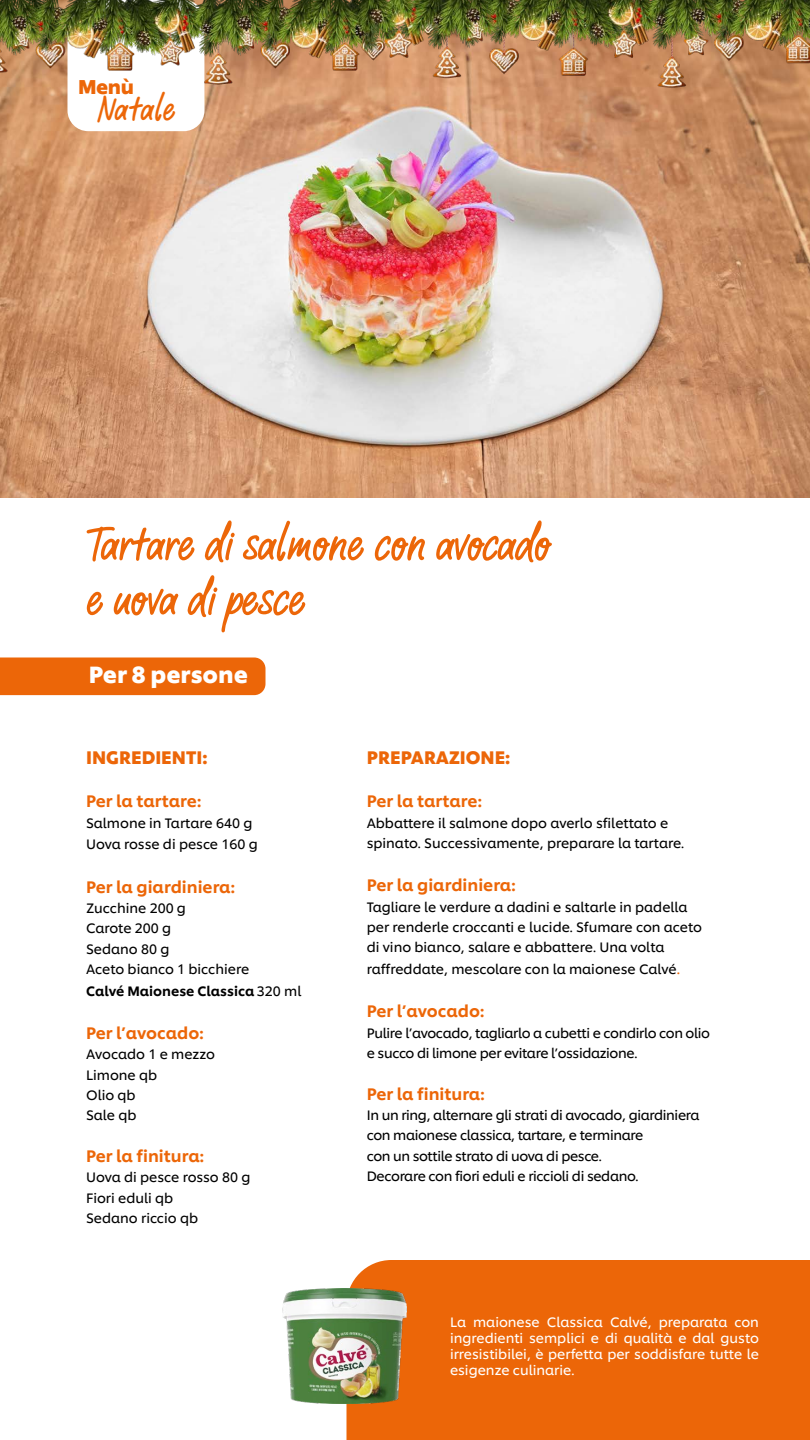
<style>
.page{position:relative;width:810px;height:1440px;background:#fff}
.page>*{position:absolute;margin:0;border:0;box-sizing:border-box;transform-origin:0 0}
.t1{font:63.75px/54.8px "Chefs Hand";letter-spacing:-.025em;color:#ec6608}
.t2{font:46.5px "Chefs Hand";letter-spacing:-.01em;color:#ec6608}
.t3{font:700 23.25px "Unilever Shilling";color:#fff}
.t4{font:700 19.8px "Unilever Shilling";color:#ec6608}
.t5{font:700 18px "Unilever Shilling";color:#ec6608}
.t6{font:500 16.5px "Unilever Shilling";color:#ec6608}
.t7{font:13.5px/20.2px "Unilever Shilling";letter-spacing:-.005em;color:#000}
.t8{font:13.5px/20.2px "Unilever Shilling";letter-spacing:-.025em;color:#000}
.t9{font:13.5px/16.2px "Unilever Shilling";color:#fff;text-align:justify}
.t10{font:500 13.5px "Unilever Shilling";color:#000}
.s1{font-weight:400}
.s2{font-size:15px;color:#ec6608}
</style>
<div class="page">
<img style="left:0;top:104px;width:810px;height:393px">
<div style="left:68px;top:0;width:136px;height:131px;background:#fff;border-radius:21px"></div>
<div style="left:347px;top:1260px;width:463px;height:180px;background:#ec6608"></div>
<div style="left:0;top:658px;width:266px;height:37px;background:#ec6608"></div>
<img style="left:0;top:0;width:810px;height:104px">
<img style="left:283px;top:1289px;width:123px;height:114px">
<h3 class="t4" style="left:78px;top:72px;width:57px">Menù</h3>
<h2 class="t2" style="left:98px;top:84px;width:80px">Natale</h2>
<h1 class="t1" style="left:86px;top:518px;width:467px">Tartare di salmone con avocado e uova di pesce</h1>
<h3 class="t3" style="left:89px;top:656px;width:161px">Per 8 persone</h3>
<h3 class="t5" style="left:86px;top:743px;width:123px">INGREDIENTI:</h3>
<p class="t6" style="left:86px;top:789px;width:117px">Per la tartare:</p>
<p class="t7" style="left:86px;top:811px;width:173px;line-height:21.8px">Salmone in Tartare 640 g<br>Uova rosse di pesce 160 g</p>
<p class="t6" style="left:86px;top:874px;width:150px">Per la giardiniera:</p>
<p class="t7" style="left:86px;top:897px;width:165px">Zucchine 200 g<br>Carote 200 g<br>Sedano 80 g<br>Aceto bianco 1 bicchiere</p>
<p class="t10" style="left:86px;top:980px;width:217px">Calvé Maionese Classica <span class="s1">320 ml</span></p>
<p class="t6" style="left:86px;top:1020px;width:119px">Per l’avocado:</p>
<p class="t7" style="left:86px;top:1043px;width:130px">Avocado 1 e mezzo<br>Limone qb<br>Olio qb<br>Sale qb</p>
<p class="t6" style="left:86px;top:1143px;width:119px">Per la finitura:</p>
<p class="t7" style="left:86px;top:1166px;width:166px">Uova di pesce rosso 80 g<br>Fiori eduli qb<br>Sedano riccio qb</p>
<h3 class="t5" style="left:367px;top:743px;width:145px">PREPARAZIONE:</h3>
<p class="t6" style="left:367px;top:789px;width:117px">Per la tartare:</p>
<p class="t7" style="left:367px;top:811px;width:319px">Abbattere il salmone dopo averlo sfilettato e spinato. Successivamente, preparare la tartare.</p>
<p class="t6" style="left:367px;top:873px;width:150px">Per la giardiniera:</p>
<p class="t7" style="left:367px;top:895px;width:337px">Tagliare le verdure a dadini e saltarle in padella per renderle croccanti e lucide. Sfumare con aceto di vino bianco, salare e abbattere. Una volta</p>
<p class="t7" style="left:367px;top:958px;width:315px">raffreddate, mescolare con la maionese Calvé<span class="s2">.</span></p>
<p class="t6" style="left:367px;top:999px;width:119px">Per l’avocado:</p>
<p class="t8" style="left:367px;top:1021px;width:345px">Pulire l’avocado, tagliarlo a cubetti e condirlo con olio e succo di limone per evitare l’ossidazione.</p>
<p class="t6" style="left:367px;top:1081px;width:119px">Per la finitura:</p>
<p class="t8" style="left:367px;top:1104px;width:334px">In un ring, alternare gli strati di avocado, giardiniera con maionese classica, tartare, e terminare<br>con un sottile strato di uova di pesce.<br>Decorare con fiori eduli e riccioli di sedano.</p>
<p class="t9" style="left:450px;top:1312px;width:311px">La maionese Classica Calvé, preparata con ingredienti semplici e di qualità e dal gusto irresistibilei, è perfetta per soddisfare tutte le esigenze culinarie.</p>
</div>
